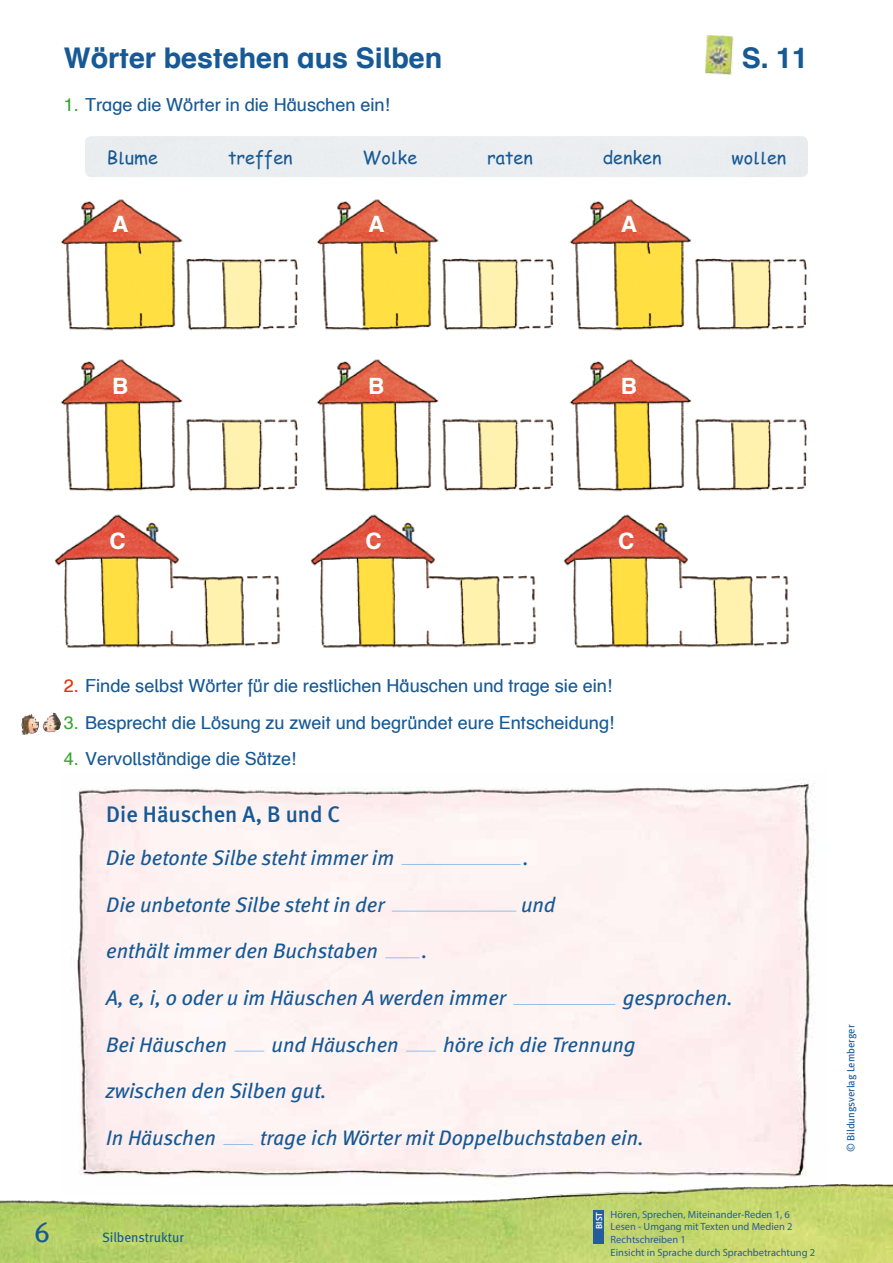
<style>
.page{position:relative;width:893px;height:1263px;background:#fff}
.page>*{position:absolute;margin:0;border:0;box-sizing:border-box;transform-origin:0 0}
.t1{font:28.5px "Schulbuch Nord OE Bold";color:#165995}
.t2{font:28.5px "Meta Book Expert";color:#165995}
.t3{font:500 22.5px "Meta";color:#165995}
.t4{font:22.5px "Schulbuch Nord OE Bold";color:#fff}
.t5{font:italic 21px "Meta";color:#165995}
.t6{font:18px "Schulbuch Nord OE Roman";color:#165995}
.t7{font:18px "Comic Sans MSOE";color:#165995}
.t8{font:13.5px "Meta";color:#165995}
.t9{font:10.5px/12.6px "Myriad Pro";color:#255d9c}
.t10{font:10.5px "Meta";letter-spacing:-.005em;color:#165995}
.t11{font:600 9px "Myriad Pro";color:#fff}
.s1{color:#3ca432}
.s2{font-family:"Comic Sans BY"}
.s3{color:#e63009}
</style>
<div class="page">
<img style="left:77px;top:783px;width:750px;height:402px">
<img style="left:0;top:1185px;width:893px;height:78px">
<img style="left:705px;top:35px;width:29px;height:40px">
<hr style="left:402px;top:864px;width:119px;height:1px;background:#95c0e8">
<hr style="left:392px;top:911px;width:124px;height:1px;background:#95c0e8">
<hr style="left:385px;top:957px;width:34px;height:1px;background:#95c0e8">
<hr style="left:513px;top:1004px;width:102px;height:1px;background:#95c0e8">
<hr style="left:234px;top:1051px;width:30px;height:1px;background:#95c0e8">
<hr style="left:406px;top:1051px;width:30px;height:1px;background:#95c0e8">
<hr style="left:223px;top:1144px;width:30px;height:1px;background:#95c0e8">
<img style="left:21px;top:713px;width:40px;height:22px">
<img style="left:61px;top:199px;width:237px;height:132px">
<img style="left:317px;top:199px;width:237px;height:132px">
<img style="left:570px;top:199px;width:237px;height:132px">
<img style="left:54px;top:514px;width:227px;height:134px">
<img style="left:310px;top:514px;width:227px;height:134px">
<img style="left:563px;top:514px;width:227px;height:134px">
<img style="left:60px;top:359px;width:238px;height:133px">
<img style="left:316px;top:359px;width:238px;height:133px">
<img style="left:569px;top:359px;width:238px;height:133px">
<div style="left:594px;top:1210px;width:10px;height:33px;background:#255d9c"></div>
<h1 class="t1" style="left:64px;top:40px;width:380px">Wörter bestehen aus Silben</h1>
<h1 class="t1" style="left:742px;top:40px;width:68px">S. 11</h1>
<p class="t6" style="left:64px;top:93px;width:328px"><span class="s1">1.</span> Trage die Wörter in die Häuschen ein!</p>
<p class="t7" style="left:107px;top:144px;width:53px">B<span class="s2">l</span>ume</p>
<p class="t7" style="left:228px;top:144px;width:66px">treffen</p>
<p class="t7" style="left:363px;top:144px;width:56px">Wo<span class="s2">l</span>ke</p>
<p class="t7" style="left:487px;top:144px;width:47px">raten</p>
<p class="t7" style="left:603px;top:144px;width:60px">denken</p>
<p class="t7" style="left:732px;top:144px;width:56px">wo<span class="s2">ll</span>en</p>
<p class="t4" style="left:112px;top:210px;width:18px">A</p>
<p class="t4" style="left:368px;top:210px;width:18px">A</p>
<p class="t4" style="left:621px;top:210px;width:18px">A</p>
<p class="t4" style="left:112px;top:371px;width:18px">B</p>
<p class="t4" style="left:368px;top:371px;width:18px">B</p>
<p class="t4" style="left:621px;top:371px;width:18px">B</p>
<p class="t4" style="left:110px;top:527px;width:18px">C</p>
<p class="t4" style="left:365px;top:527px;width:18px">C</p>
<p class="t4" style="left:618px;top:527px;width:18px">C</p>
<p class="t6" style="left:64px;top:674px;width:550px"><span class="s3">2.</span> Finde selbst Wörter für die restlichen Häuschen und trage sie ein!</p>
<p class="t6" style="left:64px;top:711px;width:552px"><span class="s1">3.</span> Besprecht die Lösung zu zweit und begründet eure Entscheidung!</p>
<p class="t6" style="left:64px;top:748px;width:234px"><span class="s1">4.</span> Vervollständige die Sätze!</p>
<p class="t3" style="left:106px;top:801px;width:236px">Die Häuschen A, B und C</p>
<p class="t5" style="left:106px;top:845px;width:289px">Die betonte Silbe steht immer im</p>
<p class="t5" style="left:523px;top:845px;width:7px">.</p>
<p class="t5" style="left:106px;top:892px;width:280px">Die unbetonte Silbe steht in der</p>
<p class="t5" style="left:521px;top:892px;width:36px">und</p>
<p class="t5" style="left:106px;top:938px;width:273px">enthält immer den Buchstaben</p>
<p class="t5" style="left:422px;top:938px;width:7px">.</p>
<p class="t5" style="left:106px;top:985px;width:402px">A, e, i, o oder u im Häuschen A werden immer</p>
<p class="t5" style="left:623px;top:985px;width:112px">gesprochen.</p>
<p class="t5" style="left:106px;top:1032px;width:122px">Bei Häuschen</p>
<p class="t5" style="left:272px;top:1032px;width:129px">und Häuschen</p>
<p class="t5" style="left:443px;top:1032px;width:194px">höre ich die Trennung</p>
<p class="t5" style="left:106px;top:1078px;width:222px">zwischen den Silben gut.</p>
<p class="t5" style="left:106px;top:1125px;width:111px">In Häuschen</p>
<p class="t5" style="left:260px;top:1125px;width:385px">trage ich Wörter mit Doppelbuchstaben ein.</p>
<h1 class="t2" style="left:34px;top:1215px;width:18px">6</h1>
<p class="t8" style="left:102px;top:1229px;width:83px">Silbenstruktur</p>
<p class="t11" style="left:594px;top:1229px;width:18px;rotate:-90deg">BIST</p>
<p class="t9" style="left:611px;top:1208px;width:206px">Hören, Sprechen, Miteinander-Reden 1, 6<br>Lesen - Umgang mit Texten und Medien 2<br>Rechtschreiben 1<br>Einsicht in Sprache durch Sprachbetrachtung 2</p>
<p class="t10" style="left:845px;top:1152px;width:129px;rotate:-90deg">© Bildungsverlag Lemberger</p>
</div>
